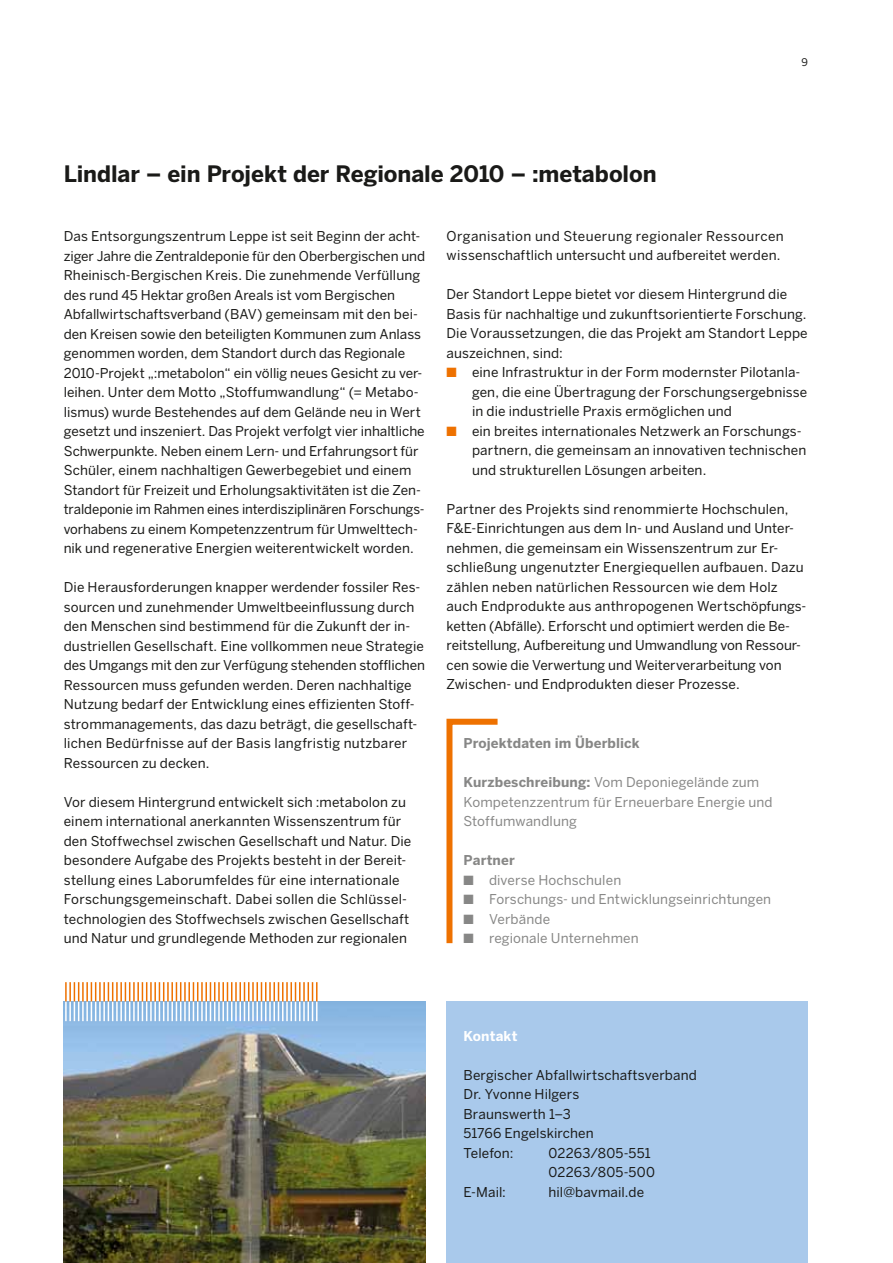
<style>
.page{position:relative;width:893px;height:1263px;background:#fff}
.page>*{position:absolute;margin:0;border:0;box-sizing:border-box;transform-origin:0 0}
.t1{font:700 22.5px "Benton Sans";letter-spacing:-.005em;color:#1a1a18}
.t2{font:13.5px/19.5px "Benton Sans";letter-spacing:.005em;color:#1a1a18}
.t3{font:13.5px/19.5px "Benton Sans";letter-spacing:.01em;color:#878786}
.t4{font:700 13.5px "Benton Sans";letter-spacing:.01em;color:#878786}
.t5{font:700 13.5px "Benton Sans";letter-spacing:.01em;color:#fff}
.t6{font:10.5px "Benton Sans";color:#1a1a18}
.s1{color:#ee7100}
.s2{font-weight:700}
</style>
<div class="page">
<div style="left:446px;top:1002px;width:362px;height:261px;background:#a9c9eb"></div>
<svg style="left:446px;top:718px;width:52px;height:226px"></svg>
<img style="left:64px;top:1002px;width:361px;height:261px">
<svg style="left:65px;top:982px;width:253px;height:39px"></svg>
<h1 class="t1" style="left:64px;top:161px;width:594px">Lindlar – ein Projekt der Regionale 2010 – :metabolon</h1>
<p class="t6" style="left:801px;top:56px;width:8px">9</p>
<p class="t2" style="left:64px;top:226px;width:363px">Das Entsorgungszentrum Leppe ist seit Beginn der acht&shy;ziger Jahre die Zentraldeponie für den Oberbergischen und Rheinisch-Bergischen Kreis. Die zunehmende Verfüllung des rund 45 Hektar großen Areals ist vom Bergischen Abfallwirtschaftsverband (BAV) gemeinsam mit den bei&shy;den Kreisen sowie den beteiligten Kommunen zum Anlass genommen worden, dem Standort durch das Regionale 2010-Projekt „:metabolon“ ein völlig neues Gesicht zu ver&shy;leihen. Unter dem Motto „Stoffumwandlung“ (= Metabo&shy;lismus) wurde Bestehendes auf dem Gelände neu in Wert gesetzt und inszeniert. Das Projekt verfolgt vier inhaltliche Schwerpunkte. Neben einem Lern- und Erfahrungsort für Schüler, einem nachhaltigen Gewerbegebiet und einem Standort für Freizeit und Erholungsaktivitäten ist die Zen&shy;traldeponie im Rahmen eines interdisziplinären Forschungs&shy;vorhabens zu einem Kompetenzzentrum für Umwelttech&shy;nik und regenerative Energien weiterentwickelt worden.</p>
<p class="t2" style="left:64px;top:577px;width:363px">Die Herausforderungen knapper werdender fossiler Res&shy;sourcen und zunehmender Umweltbeeinflussung durch den Menschen sind bestimmend für die Zukunft der in&shy;dustriellen Gesellschaft. Eine vollkommen neue Strategie des Umgangs mit den zur Verfügung stehenden stofflichen Ressourcen muss gefunden werden. Deren nachhaltige Nutzung bedarf der Entwicklung eines effizienten Stoff&shy;strommanagements, das dazu beträgt, die gesellschaft&shy;lichen Bedürfnisse auf der Basis langfristig nutzbarer Ressourcen zu decken.</p>
<p class="t2" style="left:64px;top:792px;width:349px">Vor diesem Hintergrund entwickelt sich :metabolon zu einem international anerkannten Wissenszentrum für den Stoffwechsel zwischen Gesellschaft und Natur. Die besondere Aufgabe des Projekts besteht in der Bereit&shy;stellung eines Laborumfeldes für eine internationale Forschungsgemeinschaft. Dabei sollen die Schlüssel&shy;technologien des Stoffwechsels zwischen Gesellschaft und Natur und grundlegende Methoden zur regionalen</p>
<p class="t2" style="left:446px;top:226px;width:339px">Organisation und Steuerung regionaler Ressourcen wissenschaftlich untersucht und aufbereitet werden.</p>
<p class="t2" style="left:446px;top:285px;width:363px">Der Standort Leppe bietet vor diesem Hintergrund die Basis für nachhaltige und zukunftsorientierte Forschung.<br>Die Voraussetzungen, die das Projekt am Standort Leppe auszeichnen, sind:</p>
<p class="t2" style="left:472px;top:363px;width:337px;text-indent:-26px"><span class="s1">■</span> eine Infrastruktur in der Form modernster Pilotanla&shy;gen, die eine Übertragung der Forschungsergebnisse in die industrielle Praxis ermöglichen und</p>
<p class="t2" style="left:472px;top:421px;width:336px;text-indent:-26px"><span class="s1">■</span> ein breites internationales Netzwerk an Forschungs&shy;partnern, die gemeinsam an innovativen technischen und strukturellen Lösungen arbeiten.</p>
<p class="t2" style="left:446px;top:499px;width:361px">Partner des Projekts sind renommierte Hochschulen, F&amp;E-Einrichtungen aus dem In- und Ausland und Unter&shy;nehmen, die gemeinsam ein Wissenszentrum zur Er&shy;schließung ungenutzter Energiequellen aufbauen. Dazu zählen neben natürlichen Ressourcen wie dem Holz auch Endprodukte aus anthropogenen Wertschöpfungs&shy;ketten (Abfälle). Erforscht und optimiert werden die Be&shy;reitstellung, Aufbereitung und Umwandlung von Ressour&shy;cen sowie die Verwertung und Weiterverarbeitung von Zwischen- und Endprodukten dieser Prozesse.</p>
<p class="t4" style="left:463px;top:735px;width:178px">Projektdaten im Überblick</p>
<p class="t3" style="left:463px;top:772px;width:311px"><span class="s2">Kurzbeschreibung:</span> Vom Deponiegelände zum<br>Kompetenzzentrum für Erneuerbare Energie und<br>Stoffumwandlung</p>
<p class="t4" style="left:463px;top:852px;width:53px">Partner</p>
<p class="t3" style="left:463px;top:870px;width:159px">■ diverse Hochschulen</p>
<p class="t3" style="left:463px;top:889px;width:309px">■ Forschungs- und Entwicklungseinrichtungen</p>
<p class="t3" style="left:463px;top:909px;width:88px">■ Verbände</p>
<p class="t3" style="left:463px;top:928px;width:177px">■ regionale Unternehmen</p>
<p class="t5" style="left:463px;top:1028px;width:56px">Kontakt</p>
<p class="t2" style="left:463px;top:1065px;width:235px">Bergischer Abfallwirtschaftsverband<br>Dr. Yvonne Hilgers<br>Braunswerth 1–3<br>51766 Engelskirchen<br>Telefon:</p>
<p class="t2" style="left:549px;top:1143px;width:108px">02263/805-551<br>02263/805-500</p>
<p class="t2" style="left:463px;top:1182px;width:44px">E-Mail:</p>
<p class="t2" style="left:549px;top:1182px;width:97px">hil@bavmail.de</p>
</div>
